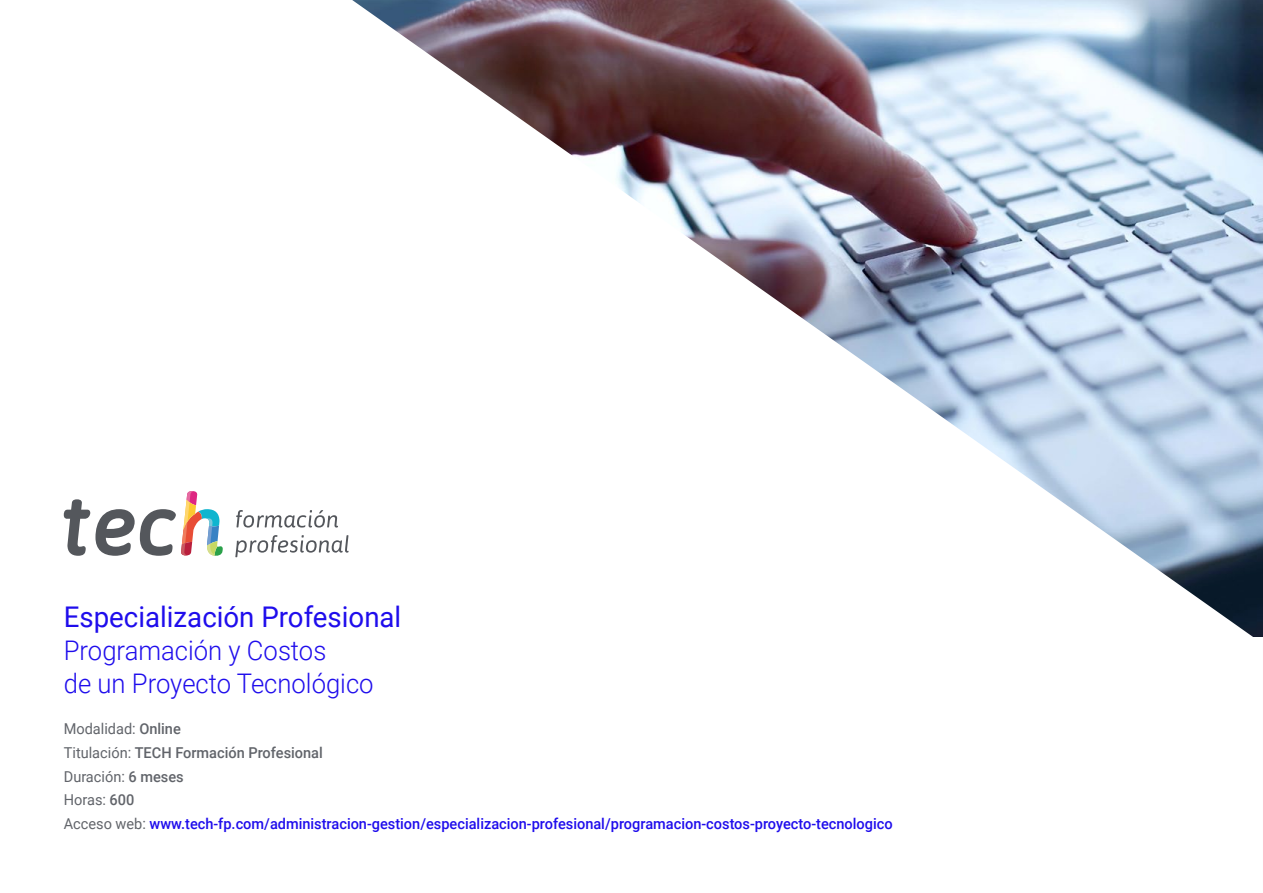
<style>
.page{position:relative;width:1263px;height:893px;background:#fff}
.page>*{position:absolute;margin:0;border:0;box-sizing:border-box;transform-origin:0 0}
.t1{font:28.5px "Roboto";color:#1f0dec}
.t2{font:300 27px/33px "Roboto";color:#1f0dec;scale:.95 1}
.t3{font:500 15px/23.7px "Roboto";color:#1f0dec}
.s1{font-weight:400;color:#61646a}
.s2{color:#61646a}
</style>
<div class="page">
<img style="left:352px;top:0;width:911px;height:637px">
<svg style="left:64px;top:491px;width:159px;height:65px"></svg>
<svg style="left:236px;top:510px;width:102px;height:18px"></svg>
<svg style="left:235px;top:535px;width:114px;height:22px"></svg>
<h1 class="t1" style="left:64px;top:597px;width:339px">Especialización Profesional</h1>
<h2 class="t2" style="left:64px;top:633px;width:328px">Programación y Costos<br>de un Proyecto Tecnológico</h2>
<p class="t3" style="left:64px;top:716px;width:830px"><span class="s1">Modalidad:</span> <span class="s2">Online<br></span><span class="s1">Titulación:</span> <span class="s2">TECH Formación Profesional<br></span><span class="s1">Duración:</span> <span class="s2">6 meses<br></span><span class="s1">Horas:</span> <span class="s2">600<br></span><span class="s1">Acceso web:</span> www.tech-fp.com/administracion-gestion/especializacion-profesional/programacion-costos-proyecto-tecnologico</p>
</div>
